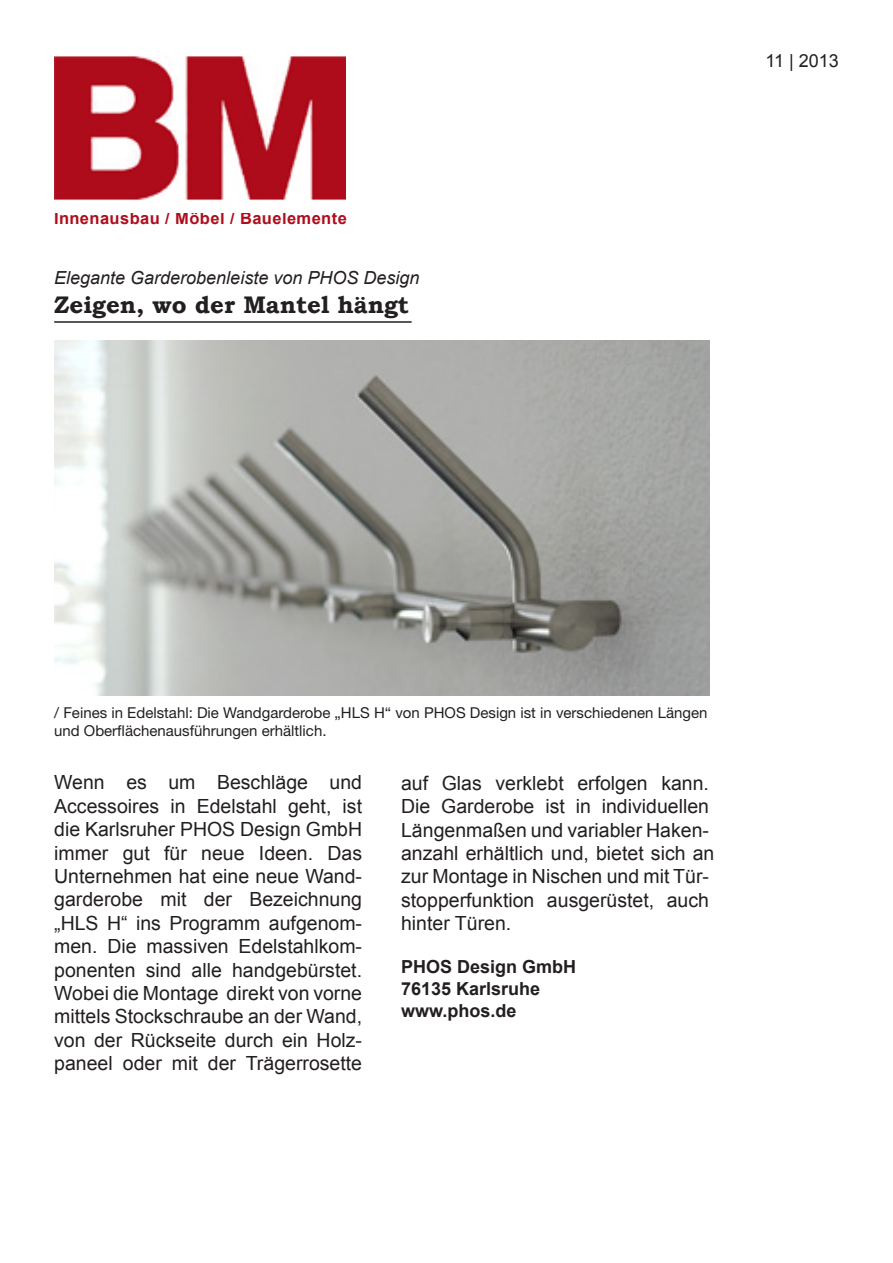
<style>
.page{position:relative;width:893px;height:1263px;background:#fff}
.page>*{position:absolute;margin:0;border:0;box-sizing:border-box;transform-origin:0 0}
.t1{font:700 24px "Bookman Old Style";color:#231f20}
.t2{font:19.5px/23.4px "Arial";color:#231f20;text-align:justify}
.t3{font:700 18px "Arial";color:#231f20}
.t4{font:italic 18px "Arial";color:#231f20}
.t5{font:18px "Arial";color:#231f20}
.t6{font:700 16.5px "Arial";letter-spacing:.025em;color:#af0d1c}
.t7{font:15px/18px "Helvetica Neue";color:#231f20}
.s1{font-style:inherit}
</style>
<div class="page">
<hr style="left:54px;top:321px;width:358px;height:2px;background:#231f20">
<img style="left:54px;top:56px;width:292px;height:145px">
<img style="left:54px;top:341px;width:655px;height:355px">
<p class="t6" style="left:54px;top:207px;width:294px">Innenausbau / Möbel / Bauelemente</p>
<p class="t4" style="left:54px;top:266px;width:367px">Elegante Garderobenleiste von PHOS Design</p>
<p class="t1" style="left:54px;top:287px;width:356px">Zeigen, wo der Mantel hängt</p>
<p class="t5" style="left:766px;top:49px;width:75px">11 | 2013</p>
<p class="t7" style="left:54px;top:703px;width:655px">/ Feines in Edelstahl: Die Wandgarderobe „HLS H“ von PHOS Design ist in verschiedenen Längen und Oberflächenausführungen erhältlich.</p>
<p class="t2" style="left:401px;top:771px;width:315px;text-align:left">auf Glas verklebt erfolgen kann.<br>Die Garderobe ist in individuellen<br>Längenmaßen und variabler Haken&shy;anzahl erhältlich und<span class="s1">,</span> bietet sich an zur Montage in Nischen und mit Tür&shy;stopperfunktion ausgerüstet, auch hinter Türen.</p>
<p class="t3" style="left:401px;top:955px;width:177px">PHOS Design GmbH</p>
<p class="t3" style="left:401px;top:976px;width:141px">76135 Karlsruhe</p>
<p class="t3" style="left:401px;top:998px;width:117px">www.phos.de</p>
<p class="t2" style="left:54px;top:771px;width:309px">Wenn es um Beschläge und Accessoires in Edelstahl geht, ist die Karlsruher PHOS Design GmbH immer gut für neue Ideen. Das Unternehmen hat eine neue Wand&shy;garderobe mit der Bezeichnung „HLS H“ ins Programm aufgenom&shy;men. Die massiven Edelstahlkom&shy;ponenten sind alle handgebürstet.<br>Wobei die Montage direkt von vorne mittels Stockschraube an der Wand, von der Rückseite durch ein Holz&shy;pan<span class="s1">e</span>el oder mit der Trägerrosette</p>
</div>
